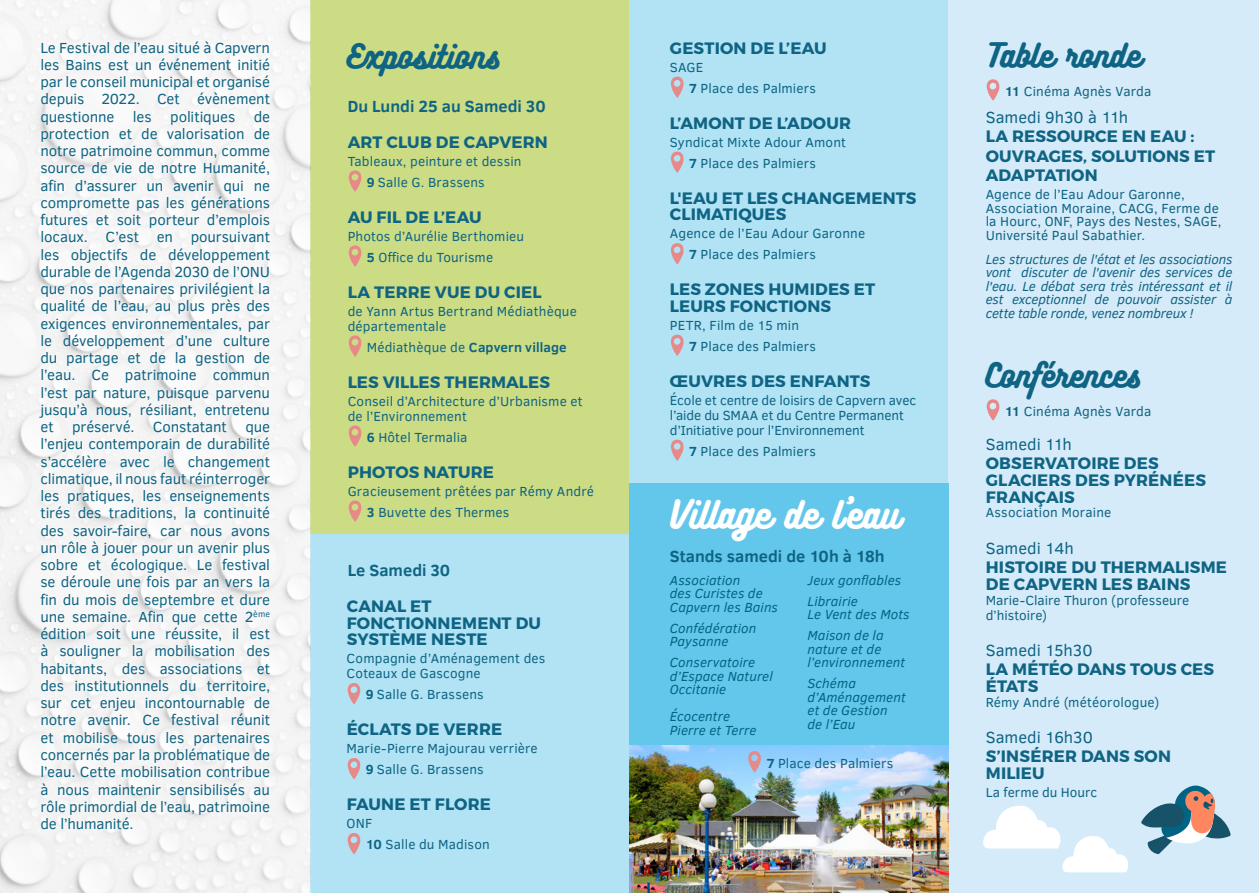
<style>
.page{position:relative;width:1259px;height:893px;background:#fff}
.page>*{position:absolute;margin:0;border:0;box-sizing:border-box;transform-origin:0 0}
.t1{font:34.5px "Bukhari Script";color:#fff}
.t2{font:30px "Bukhari Script";color:#0f6483}
.t3{font:700 16.5px/16.5px "Montserrat";letter-spacing:.01em;color:#0f6483}
.t4{font:16.5px "Clear Sans";color:#0f6483}
.t5{font:700 16.5px "Clear Sans";color:#0f6483}
.t6{font:15px/17.2px "Clear Sans";letter-spacing:-.01em;color:#0f6483;text-align:justify}
.t7{font:13.5px/21px "Clear Sans";letter-spacing:.01em;color:#0f6483}
.t8{font:italic 13.5px/13.5px "Clear Sans";letter-spacing:.01em;color:#006482}
.t9{font:italic 13.5px/13.5px "Clear Sans";letter-spacing:-.01em;color:#0f6483;text-align:justify}
.t10{font:13.5px/15px "Clear Sans";letter-spacing:-.01em;color:#0f6483}
.t11{font:700 13.5px "Clear Sans";letter-spacing:.01em;color:#0f6483}
.s1{font-weight:700}
.s2{font-weight:400}
</style>
<div class="page">
<div style="left:310px;top:0;width:319px;height:543px;background:#ccdc84"></div>
<div style="left:310px;top:534px;width:319px;height:359px;background:#b1e3f5"></div>
<div style="left:629px;top:0;width:319px;height:543px;background:#b1e3f5"></div>
<div style="left:948px;top:0;width:311px;height:893px;background:#d5ebf9"></div>
<div style="left:629px;top:483px;width:319px;height:410px;background:#63c7eb"></div>
<svg style="left:348px;top:170px;width:13px;height:22px"></svg>
<svg style="left:348px;top:245px;width:13px;height:22px"></svg>
<svg style="left:348px;top:335px;width:13px;height:22px"></svg>
<svg style="left:348px;top:425px;width:13px;height:22px"></svg>
<svg style="left:348px;top:500px;width:13px;height:22px"></svg>
<svg style="left:670px;top:77px;width:13px;height:21px"></svg>
<svg style="left:670px;top:152px;width:13px;height:21px"></svg>
<svg style="left:670px;top:243px;width:13px;height:22px"></svg>
<svg style="left:670px;top:335px;width:13px;height:21px"></svg>
<svg style="left:670px;top:440px;width:13px;height:21px"></svg>
<svg style="left:347px;top:683px;width:13px;height:21px"></svg>
<svg style="left:347px;top:758px;width:13px;height:21px"></svg>
<svg style="left:347px;top:833px;width:13px;height:21px"></svg>
<svg style="left:986px;top:79px;width:13px;height:22px"></svg>
<svg style="left:986px;top:399px;width:13px;height:22px"></svg>
<img style="left:0;top:0;width:310px;height:893px">
<div style="left:36px;top:38px;width:238px;height:795px;background:#f6f6f6"></div>
<img style="left:629px;top:746px;width:319px;height:147px">
<svg style="left:1141px;top:785px;width:89px;height:69px"></svg>
<svg style="left:983px;top:806px;width:145px;height:66px"></svg>
<svg style="left:748px;top:751px;width:13px;height:22px"></svg>
<p class="t6" style="left:40px;top:39px;width:231px">Le Festival de l’eau situé à Capvern les Bains est un événement initié par le conseil municipal et organisé depuis 2022. Cet évènement questionne les politiques de protection et de valorisation de notre patrimoine commun, comme source de vie de notre Humanité, afin d’assurer un avenir qui ne compromette pas les générations futures et soit porteur d’emplois locaux. C’est en poursuivant les objectifs de développement durable de l’Agenda 2030 de l’ONU que nos partenaires privilégient la qualité de l’eau, au plus près des exigences environnementales, par le développement d’une culture du partage et de la gestion de l’eau. Ce patrimoine commun l’est par nature, puisque parvenu jusqu’à nous, résiliant, entretenu et préservé. Constatant que l’enjeu contemporain de durabilité s’accélère avec le changement climatique, il nous faut réinterroger les pratiques, les enseignements tirés des traditions, la continuité des savoir-faire, car nous avons un rôle à jouer pour un avenir plus sobre et écologique. Le festival se déroule une fois par an vers la fin du mois de septembre et dure une semaine. Afin que cette 2<sup>ème </sup>édition soit une réussite, il est à souligner la mobilisation des habitants, des associations et des institutionnels du territoire, sur cet enjeu incontournable de notre avenir. Ce festival réunit et mobilise tous les partenaires concernés par la problématique de l’eau. Cette mobilisation contribue à nous maintenir sensibilisés au rôle primordial de l’eau, patrimoine de l’humanité.</p>
<h2 class="t2" style="left:347px;top:40px;width:155px">Expositions</h2>
<p class="t5" style="left:348px;top:94px;width:199px">Du Lundi 25 au Samedi 30</p>
<p class="t3" style="left:348px;top:134px;width:201px">ART CLUB DE CAPVERN</p>
<p class="t7" style="left:367px;top:151px;width:156px;text-indent:-19px">Tableaux, peinture et dessin<br><span class="s1">9</span> Salle G. Brassens</p>
<p class="t3" style="left:348px;top:209px;width:135px">AU FIL DE L’EAU</p>
<p class="t7" style="left:367px;top:226px;width:159px;text-indent:-19px">Photos d’Aurélie Berthomieu<br><span class="s1">5</span> Office du Tourisme</p>
<p class="t3" style="left:348px;top:284px;width:196px">LA TERRE VUE DU CIEL</p>
<p class="t7" style="left:348px;top:304px;width:231px;line-height:15px">de Yann Artus Bertrand Médiathèque départementale</p>
<p class="t11" style="left:367px;top:337px;width:202px"><span class="s2">Médiathèque de</span> Capvern village</p>
<p class="t3" style="left:348px;top:374px;width:204px">LES VILLES THERMALES</p>
<p class="t7" style="left:348px;top:394px;width:236px;line-height:15px">Conseil d’Architecture d’Urbanisme et de l’Environnement</p>
<p class="t7" style="left:367px;top:427px;width:102px"><span class="s1">6</span> Hôtel Termalia</p>
<p class="t3" style="left:348px;top:464px;width:148px">PHOTOS NATURE</p>
<p class="t7" style="left:367px;top:481px;width:229px;text-indent:-19px">Gracieusement prêtées par Rémy André<br><span class="s1">3</span> Buvette des Thermes</p>
<p class="t5" style="left:348px;top:559px;width:104px">Le Samedi 30</p>
<p class="t3" style="left:347px;top:598px;width:196px">CANAL ET<br>FONCTIONNEMENT DU<br>SYSTÈME NESTE</p>
<p class="t7" style="left:347px;top:651px;width:200px;line-height:15px">Compagnie d’Aménagement des<br>Coteaux de Gascogne</p>
<p class="t7" style="left:366px;top:684px;width:119px"><span class="s1">9</span> Salle G. Brassens</p>
<p class="t3" style="left:347px;top:721px;width:157px">ÉCLATS DE VERRE</p>
<p class="t7" style="left:366px;top:738px;width:174px;text-indent:-19px">Marie-Pierre Majourau verrière<br><span class="s1">9</span> Salle G. Brassens</p>
<p class="t3" style="left:347px;top:796px;width:146px">FAUNE ET FLORE</p>
<p class="t7" style="left:366px;top:813px;width:126px;text-indent:-19px">ONF<br><span class="s1">10</span> Salle du Madison</p>
<p class="t3" style="left:670px;top:40px;width:158px">GESTION DE L’EAU</p>
<p class="t7" style="left:689px;top:57px;width:128px;text-indent:-19px">SAGE<br><span class="s1">7</span> Place des Palmiers</p>
<p class="t3" style="left:670px;top:115px;width:183px">L’AMONT DE L’ADOUR</p>
<p class="t7" style="left:689px;top:132px;width:159px;text-indent:-19px">Syndicat Mixte Adour Amont<br><span class="s1">7</span> Place des Palmiers</p>
<p class="t3" style="left:670px;top:190px;width:248px">L'EAU ET LES CHANGEMENTS<br>CLIMATIQUES</p>
<p class="t7" style="left:689px;top:223px;width:178px;text-indent:-19px">Agence de l’Eau Adour Garonne<br><span class="s1">7</span> Place des Palmiers</p>
<p class="t3" style="left:670px;top:282px;width:207px">LES ZONES HUMIDES ET<br>LEURS FONCTIONS</p>
<p class="t7" style="left:689px;top:315px;width:128px;text-indent:-19px">PETR, Film de 15 min<br><span class="s1">7</span> Place des Palmiers</p>
<p class="t3" style="left:670px;top:373px;width:202px">ŒUVRES DES ENFANTS</p>
<p class="t10" style="left:670px;top:393px;width:248px">École et centre de loisirs de Capvern avec l’aide du SMAA et du Centre Permanent d’Initiative pour l’Environnement</p>
<p class="t7" style="left:689px;top:441px;width:128px"><span class="s1">7</span> Place des Palmiers</p>
<h1 class="t1" style="left:670px;top:496px;width:231px">Village de l’eau</h1>
<p class="t5" style="left:670px;top:544px;width:216px">Stands samedi de 10h à 18h</p>
<p class="t8" style="left:670px;top:573px;width:110px">Association<br>des Curistes de<br>Capvern les Bains</p>
<p class="t8" style="left:670px;top:621px;width:88px">Confédération<br>Paysanne</p>
<p class="t8" style="left:670px;top:655px;width:104px">Conservatoire d’Espace Naturel<br>Occitanie</p>
<p class="t8" style="left:670px;top:709px;width:88px">Écocentre<br>Pierre et Terre</p>
<p class="t8" style="left:807px;top:569px;width:95px;line-height:21px">Jeux gonflables<br>Librairie</p>
<p class="t8" style="left:807px;top:604px;width:104px;line-height:21px">Le Vent des Mots<br>Maison de la</p>
<p class="t8" style="left:807px;top:642px;width:99px">nature et de l’environnement</p>
<p class="t8" style="left:807px;top:676px;width:100px">Schéma d’Aménagement et de Gestion<br>de l’Eau</p>
<p class="t7" style="left:766px;top:752px;width:128px"><span class="s1">7</span> Place des Palmiers</p>
<h2 class="t2" style="left:985px;top:39px;width:157px">Table ronde</h2>
<p class="t7" style="left:1004px;top:80px;width:148px"><span class="s1">11</span> Cinéma Agnès Varda</p>
<p class="t4" style="left:985px;top:106px;width:144px">Samedi 9h30 à 11h</p>
<p class="t3" style="left:985px;top:127px;width:231px;line-height:19.5px">LA RESSOURCE EN EAU :<br>OUVRAGES, SOLUTIONS ET<br>ADAPTATION</p>
<p class="t7" style="left:985px;top:188px;width:237px;line-height:13.5px">Agence de l’Eau Adour Garonne, Association Moraine, CACG, Ferme de la Hourc, ONF, Pays des Nestes, SAGE, Université Paul Sabathier.</p>
<p class="t9" style="left:985px;top:252px;width:248px">Les structures de l'état et les associations vont discuter de l'avenir des services de l'eau. Le débat sera très intéressant et il est exceptionnel de pouvoir assister à cette table ronde, venez nombreux !</p>
<h2 class="t2" style="left:985px;top:359px;width:157px">Conférences</h2>
<p class="t7" style="left:1004px;top:400px;width:148px"><span class="s1">11</span> Cinéma Agnès Varda</p>
<p class="t4" style="left:985px;top:433px;width:88px">Samedi 11h</p>
<p class="t3" style="left:985px;top:456px;width:222px">OBSERVATOIRE DES<br>GLACIERS DES PYRÉNÉES<br>FRANÇAIS</p>
<p class="t7" style="left:985px;top:502px;width:127px">Association Moraine</p>
<p class="t4" style="left:985px;top:537px;width:90px">Samedi 14h</p>
<p class="t3" style="left:985px;top:559px;width:243px">HISTOIRE DU THERMALISME<br>DE CAPVERN LES BAINS</p>
<p class="t7" style="left:985px;top:592px;width:205px;line-height:15px">Marie-Claire Thuron (professeure d’histoire)</p>
<p class="t4" style="left:985px;top:639px;width:108px">Samedi 15h30</p>
<p class="t3" style="left:985px;top:661px;width:230px">LA MÉTÉO DANS TOUS CES<br>ÉTATS</p>
<p class="t7" style="left:985px;top:691px;width:175px">Rémy André (météorologue)</p>
<p class="t4" style="left:985px;top:726px;width:109px">Samedi 16h30</p>
<p class="t3" style="left:985px;top:748px;width:187px">S’INSÉRER DANS SON<br>MILIEU</p>
<p class="t7" style="left:985px;top:781px;width:113px">La ferme du Hourc</p>
</div>
